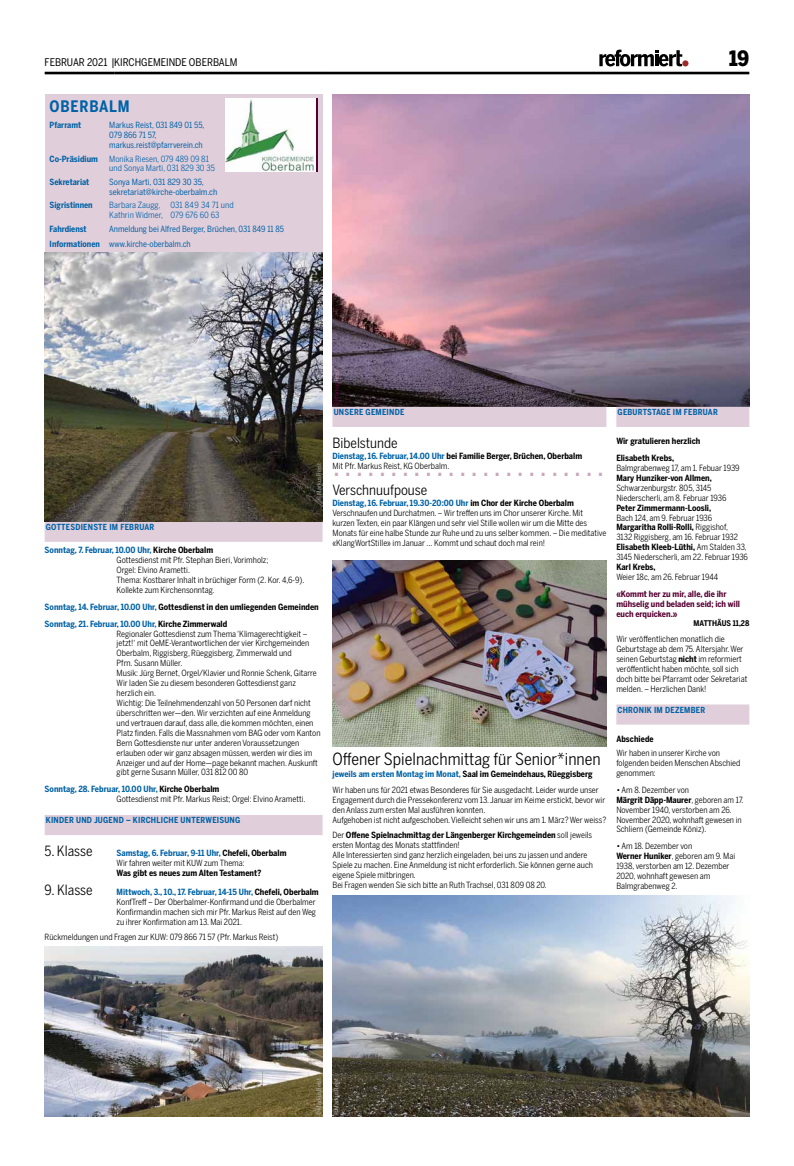
<style>
.page{position:relative;width:794px;height:1166px;background:#fff}
.page>*{position:absolute;margin:0;border:0;box-sizing:border-box;transform-origin:0 0}
.t1{font:35px "Benton Sans Cond";color:#c9a8bc}
.t2{font:900 21px "Benton Sans Cond";color:#000}
.t3{font:16.62px "Benton Sans Cond";color:#000}
.t4{font:700 15.75px "Benton Sans Cond";color:#0062a6}
.t5{font:14px "Benton Sans Cond";color:#000}
.t6{font:10.5px "Benton Sans Cond";color:#000}
.t7{font:700 8.58px "Benton Sans Cond";letter-spacing:.01em;color:#000}
.t8{font:8.49px/9.9px "Benton Sans Cond";color:#000}
.t9{font:700 8.49px/9.9px "Benton Sans Cond";color:#000}
.t10{font:8.49px/9.9px "Benton Sans Cond";color:#0062a6}
.t11{font:700 8.49px/16.9px "Benton Sans Cond";color:#0062a6}
.t12{font:8.49px/9.9px "Benton Sans Cond";color:#0062a6}
.t13{font:700 8.49px/9.9px "Benton Sans Cond";color:#550032}
.t14{font:700 8.31px "Benton Sans Cond";letter-spacing:.03em;color:#0062a6}
.t15{font:700 7.79px "Benton Sans Cond";color:#000}
.t16{font:6.12px "Benton Sans Cond";color:#bab9b8}
.t17{font:6.12px "Benton Sans Cond";color:#670946}
.t18{font:6.12px "Benton Sans Cond";color:#a4a2a1}
.s1{font-weight:700}
.s2{font-weight:700;color:#0062a6}
.s3{color:#000}
.s4{color:#bf98af}
.s5{color:#0062a6}
.s6{font-weight:400}
</style>
<div class="page">
<hr style="left:45px;top:72px;width:704px;height:2px;background:#000">
<svg style="left:599px;top:50px;width:89px;height:16px"></svg>
<div style="left:45px;top:522px;width:277px;height:20px;background:#e0cedb"></div>
<div style="left:45px;top:815px;width:277px;height:20px;background:#e0cedb"></div>
<div style="left:45px;top:94px;width:277px;height:158px;background:#e0cedb"></div>
<div style="left:225px;top:98px;width:92px;height:73px;background:#fefefe"></div>
<img style="left:225px;top:98px;width:90px;height:73px">
<img style="left:45px;top:252px;width:277px;height:269px">
<img style="left:332px;top:94px;width:417px;height:313px">
<div style="left:332px;top:407px;width:274px;height:20px;background:#e0cedb"></div>
<img style="left:332px;top:560px;width:274px;height:186px">
<div style="left:616px;top:407px;width:133px;height:20px;background:#e0cedb"></div>
<div style="left:616px;top:704px;width:133px;height:20px;background:#e0cedb"></div>
<img style="left:45px;top:946px;width:277px;height:170px">
<img style="left:332px;top:895px;width:417px;height:221px">
<p class="t6" style="left:45px;top:56px;width:242px">februar 2021 | Kirchgemeinden des längenbergs</p>
<h2 class="t2" style="left:729px;top:46px;width:22px">19</h2>
<p class="t6" style="left:114px;top:56px;width:125px">Kirchgemeinde oberbalm</p>
<h3 class="t4" style="left:50px;top:97px;width:61px">oberbalm</h3>
<p class="t11" style="left:50px;top:117px;width:33px">Pfarramt</p>
<p class="t10" style="left:109px;top:120px;width:97px">Markus Reist, 031 849 01 55,<br>079 866 71 57, markus.reist@pfarrverein.ch</p>
<p class="t11" style="left:50px;top:150px;width:50px">Co-Präsidium</p>
<p class="t12" style="left:109px;top:154px;width:107px">Monika Riesen, 079 489 09 81 und Sonya Marti, 031 829 30 35</p>
<p class="t11" style="left:50px;top:173px;width:41px">Sekretariat</p>
<p class="t10" style="left:109px;top:177px;width:110px">Sonya Marti, 031 829 30 35, sekretariat@kirche-oberbalm.ch</p>
<p class="t11" style="left:50px;top:197px;width:45px">Sigristinnen</p>
<p class="t12" style="left:109px;top:200px;width:126px">Barbara Zaugg, 031 849 34 71 und<br>Kathrin Widmer, 079 676 60 63</p>
<p class="t11" style="left:50px;top:220px;width:39px">Fahrdienst</p>
<p class="t10" style="left:50px;top:221px;width:236px;line-height:15.2px;text-indent:60px">Anmeldung bei Alfred Berger, Brüchen, 031 849 11 85<br><span class="s1">Informationen</span> www.kirche-oberbalm.ch</p>
<p class="t18" style="left:315px;top:500px;width:39px;rotate:-90deg">© Markus Reist</p>
<p class="t14" style="left:46px;top:522px;width:95px">GOTTESDIENSTE IM Februar</p>
<p class="t8" style="left:117px;top:545px;width:189px;text-indent:-72px"><span class="s2">Sonntag, 7. Februar, 10.00 Uhr,</span> <span class="s1">Kirche Oberbalm<br></span>Gottesdienst mit Pfr. Stephan Bieri, Vorimholz;<br>Orgel: Elvino Arametti.<br>Thema: Kostbarer Inhalt in brüchiger Form (2. Kor. 4,6-9).<br>Kollekte zum Kirchensonntag.</p>
<p class="t11" style="left:45px;top:598px;width:276px">Sonntag, 14. Februar, 10.00 Uhr, <span class="s3">Gottesdienst in den umliegenden Gemeinden<br></span>Sonntag, 21. Februar, 10.00 Uhr, <span class="s3">Kirche Zimmerwald</span></p>
<p class="t8" style="left:117px;top:629px;width:205px">Regionaler Gottesdienst zum Thema ‘Klimagerechtigkeit – jetzt!‘ mit OeME-Verantwortlichen der vier Kirchgemeinden Oberbalm, Riggisberg, Rüeggisberg, Zimmerwald und<br>Pfrn. Susann Müller.<br>Musik: Jürg Bernet, Orgel/Klavier und Ronnie Schenk, Gitarre Wir laden Sie zu diesem besonderen Gottesdienst ganz herzlich ein.<br>Wichtig: Die Teilnehmendenzahl von 50 Personen darf nicht überschritten wer—den. Wir verzichten auf eine Anmeldung und vertrauen darauf, dass alle, die kommen möchten, einen Platz finden. Falls die Massnahmen vom BAG oder vom Kanton Bern Gottesdienste nur unter anderen Voraussetzungen erlauben oder wir ganz absagen müssen, werden wir dies im Anzeiger und auf der Home—page bekannt machen. Auskunft gibt gerne Susann Müller, 031 812 00 80</p>
<p class="t8" style="left:117px;top:784px;width:190px;text-indent:-72px"><span class="s2">Sonntag, 28. Februar, 10.00 Uhr,</span> <span class="s1">Kirche Oberbalm<br></span>Gottesdienst mit Pfr. Markus Reist; Orgel: Elvino Arametti.</p>
<p class="t14" style="left:46px;top:815px;width:141px">KINDER UND JUGEND – kirchliche unterweisung</p>
<h3 class="t5" style="left:45px;top:842px;width:49px">5. Klasse</h3>
<p class="t8" style="left:117px;top:848px;width:171px"><span class="s2">Samstag, 6. Februar, 9-11 Uhr,</span> <span class="s1">Chefeli, Oberbalm<br></span>Wir fahren weiter mit KUW zum Thema:</p>
<p class="t9" style="left:117px;top:868px;width:146px">Was gibt es neues zum Alten Testament?</p>
<h3 class="t5" style="left:45px;top:881px;width:49px">9. Klasse</h3>
<p class="t8" style="left:117px;top:887px;width:204px"><span class="s2">Mittwoch, 3., 10., 17. Februar, 14-15 Uhr,</span> <span class="s1">Chefeli, Oberbalm </span>KonfTreff – Der Oberbalmer-Konfirmand und die Oberbalmer Konfirmandin machen sich mir Pfr. Markus Reist auf den Weg zu ihrer Konfirmation am 13. Mai 2021.</p>
<p class="t8" style="left:45px;top:932px;width:235px">Rückmeldungen und Fragen zur KUW: 079 866 71 57 (Pfr. Markus Reist)</p>
<p class="t17" style="left:333px;top:406px;width:39px;rotate:-90deg">© Markus <span class="s4">Reist</span></p>
<p class="t14" style="left:334px;top:407px;width:72px">UNSERE GEMEINDE</p>
<h3 class="t5" style="left:332px;top:434px;width:67px">Bibelstunde</h3>
<p class="t9" style="left:332px;top:451px;width:251px"><span class="s5">Dienstag, 16. Februar, 14.00 Uhr</span> bei Familie Berger, Brüchen, Oberbalm<br><span class="s6">Mit Pfr. Markus Reist, KG Oberbalm.</span></p>
<h1 class="t1" style="left:332px;top:443px;width:274px">. . . . . . . . . . . . . . . . . . . . . . . .</h1>
<h3 class="t5" style="left:332px;top:482px;width:96px">Verschnuufpouse</h3>
<p class="t8" style="left:332px;top:499px;width:275px"><span class="s2">Dienstag, 16. Februar, 19.30-20:00 Uhr</span> <span class="s1">im Chor der Kirche Oberbalm </span>Verschnaufen und Durchatmen. – Wir treffen uns im Chor unserer Kirche. Mit kurzen Texten, ein paar Klängen und sehr viel Stille wollen wir um die Mitte des Monats für eine halbe Stunde zur Ruhe und zu uns selber kommen. – Die meditative «KlangWortStille» im Januar … Kommt und schaut doch mal rein!</p>
<h3 class="t3" style="left:332px;top:749px;width:270px">Offener Spielnachmittag für Senior*innen</h3>
<p class="t8" style="left:332px;top:766px;width:268px;line-height:15.8px"><span class="s2">jeweils am ersten Montag im Monat,</span> <span class="s1">Saal im Gemeindehaus, Rüeggisberg<br></span>Wir haben uns für 2021 etwas Besonderes für Sie ausgedacht. Leider wurde unser</p>
<p class="t8" style="left:332px;top:795px;width:275px">Engagement durch die Pressekonferenz vom 13. Januar im Keime erstickt, bevor wir den Anlass zum ersten Mal ausführen konnten.<br>Aufgehoben ist nicht aufgeschoben. Vielleicht sehen wir uns am 1. März? Wer weiss?</p>
<p class="t8" style="left:332px;top:830px;width:262px">Der <span class="s1">Offene Spielnachmittag der Längenberger Kirchgemeinden</span> soll jeweils ersten Montag des Monats stattfinden!<br>Alle Interessierten sind ganz herzlich eingeladen, bei uns zu jassen und andere Spiele zu machen. Eine Anmeldung ist nicht erforderlich. Sie können gerne auch eigene Spiele mitbringen.<br>Bei Fragen wenden Sie sich bitte an Ruth Trachsel, 031 809 08 20.</p>
<p class="t14" style="left:617px;top:407px;width:102px">GEBURTSTAGE IM FEBRUAR</p>
<p class="t9" style="left:616px;top:433px;width:85px;line-height:16.9px">Wir gratulieren herzlich<br>Elisabeth Krebs,</p>
<p class="t8" style="left:616px;top:463px;width:125px">Balmgrabenweg 17, am 1. Febuar 1939</p>
<p class="t9" style="left:616px;top:473px;width:97px">Mary Hunziker-von Allmen,</p>
<p class="t8" style="left:616px;top:483px;width:112px">Schwarzenburgstr. 805, 3145<br>Niederscherli, am 8. Februar 1936</p>
<p class="t9" style="left:616px;top:503px;width:96px">Peter Zimmermann-Loosli,</p>
<p class="t8" style="left:616px;top:513px;width:133px">Bach 124, am 9. Februar 1936<br><span class="s1">Margaritha Rolli-Rolli,</span> Riggishof,<br>3132 Riggisberg, am 16. Februar 1932<br><span class="s1">Elisabeth Kleeb-Lüthi,</span> Am Stalden 33, 3145 Niederscherli, am 22. Februar 1936</p>
<p class="t9" style="left:616px;top:562px;width:41px">Karl Krebs,</p>
<p class="t8" style="left:616px;top:572px;width:103px">Weier 18c, am 26. Februar 1944</p>
<p class="t13" style="left:616px;top:589px;width:125px">«Kommt her zu mir, alle, die ihr mühselig und beladen seid; ich will euch erquicken.»</p>
<p class="t15" style="left:693px;top:619px;width:12px">Matth</p>
<p class="t15" style="left:717px;top:619px;width:34px">äus 11,28</p>
<p class="t8" style="left:616px;top:634px;width:133px">Wir veröffentlichen monatlich die Geburtstage ab dem 75. Altersjahr. Wer seinen Geburtstag <span class="s1">nicht</span> im reformiert veröffentlicht haben möchte, soll sich doch bitte bei Pfarramt oder Sekretariat melden. – Herzlichen Dank!</p>
<p class="t14" style="left:617px;top:705px;width:89px">CHRONIK IM DEZEMBER</p>
<p class="t7" style="left:616px;top:733px;width:39px">Abschiede</p>
<p class="t8" style="left:616px;top:748px;width:126px">Wir haben in unserer Kirche von folgenden beiden Menschen Abschied genommen:</p>
<p class="t8" style="left:616px;top:785px;width:129px">• Am 8. Dezember von<br><span class="s1">Märgrit Däpp-Maurer</span>, geboren am 17.<br>November 1940, verstorben am 26.<br>November 2020, wohnhaft gewesen in<br>Schliern (Gemeinde Köniz).</p>
<p class="t8" style="left:616px;top:841px;width:120px">• Am 18. Dezember von<br><span class="s1">Werner Huniker</span>, geboren am 9. Mai<br>1938, verstorben am 12. Dezember<br>2020, wohnhaft gewesen am<br>Balmgrabenweg 2.</p>
<p class="t16" style="left:315px;top:1115px;width:39px;rotate:-90deg">© Markus Reist</p>
<p class="t16" style="left:333px;top:1115px;width:39px;rotate:-90deg">© Markus Reist</p>
</div>
